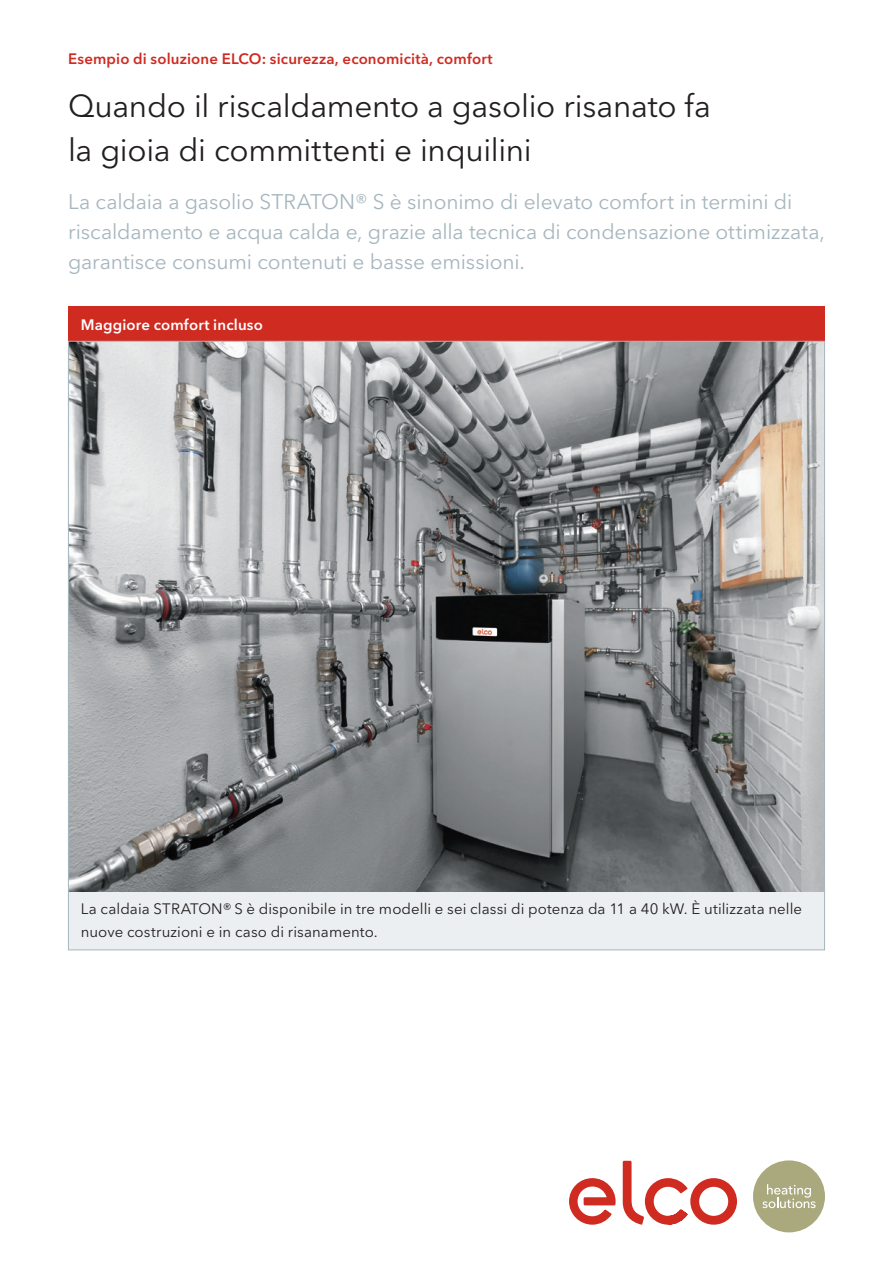
<style>
.page{position:relative;width:893px;height:1263px;background:#fff}
.page>*{position:absolute;margin:0;border:0;box-sizing:border-box;transform-origin:0 0}
.t1{font:31.5px/43.2px "Avenir Next LT Pro";letter-spacing:-.01em;color:#231f20}
.t2{font:21px/30px "Avenir Next LT Pro";letter-spacing:-.005em;color:#a7b6be}
.t3{font:15px/22.5px "Avenir Next LT Pro";letter-spacing:.005em;color:#231f20}
.t4{font:600 15px "Avenir Next LT Pro";letter-spacing:.01em;color:#cf2b21}
.t5{font:600 15px "Avenir Next LT Pro";letter-spacing:.01em;color:#fff}
</style>
<div class="page">
<div style="left:753px;top:1160px;width:72px;height:72px;background:#aaa87d;border-radius:50%"></div>
<svg style="left:762px;top:1184px;width:54px;height:24px"></svg>
<svg style="left:569px;top:1161px;width:168px;height:64px"></svg>
<img style="left:70px;top:343px;width:753px;height:549px">
<div style="left:68px;top:307px;width:757px;height:34px;background:#cf2b21"></div>
<div style="left:68px;top:892px;width:757px;height:58px;background:#ebeff1"></div>
<p class="t4" style="left:68px;top:50px;width:426px">Esempio di soluzione ELCO: sicurezza, economicità, comfort</p>
<h1 class="t1" style="left:68px;top:85px;width:644px">Quando il riscaldamento a gasolio risanato fa la gioia di committenti e inquilini</h1>
<p class="t2" style="left:68px;top:187px;width:758px">La caldaia a gasolio STRATON® S è sinonimo di elevato comfort in termini di riscaldamento e acqua calda e, grazie alla tecnica di condensazione ottimizzata, garantisce consumi contenuti e basse emissioni.</p>
<p class="t5" style="left:81px;top:315px;width:184px">Maggiore comfort incluso</p>
<p class="t3" style="left:81px;top:898px;width:723px">La caldaia STRATON® S è disponibile in tre modelli e sei classi di potenza da 11 a 40 kW. È utilizzata nelle nuove costruzioni e in caso di risanamento.</p>
</div>
